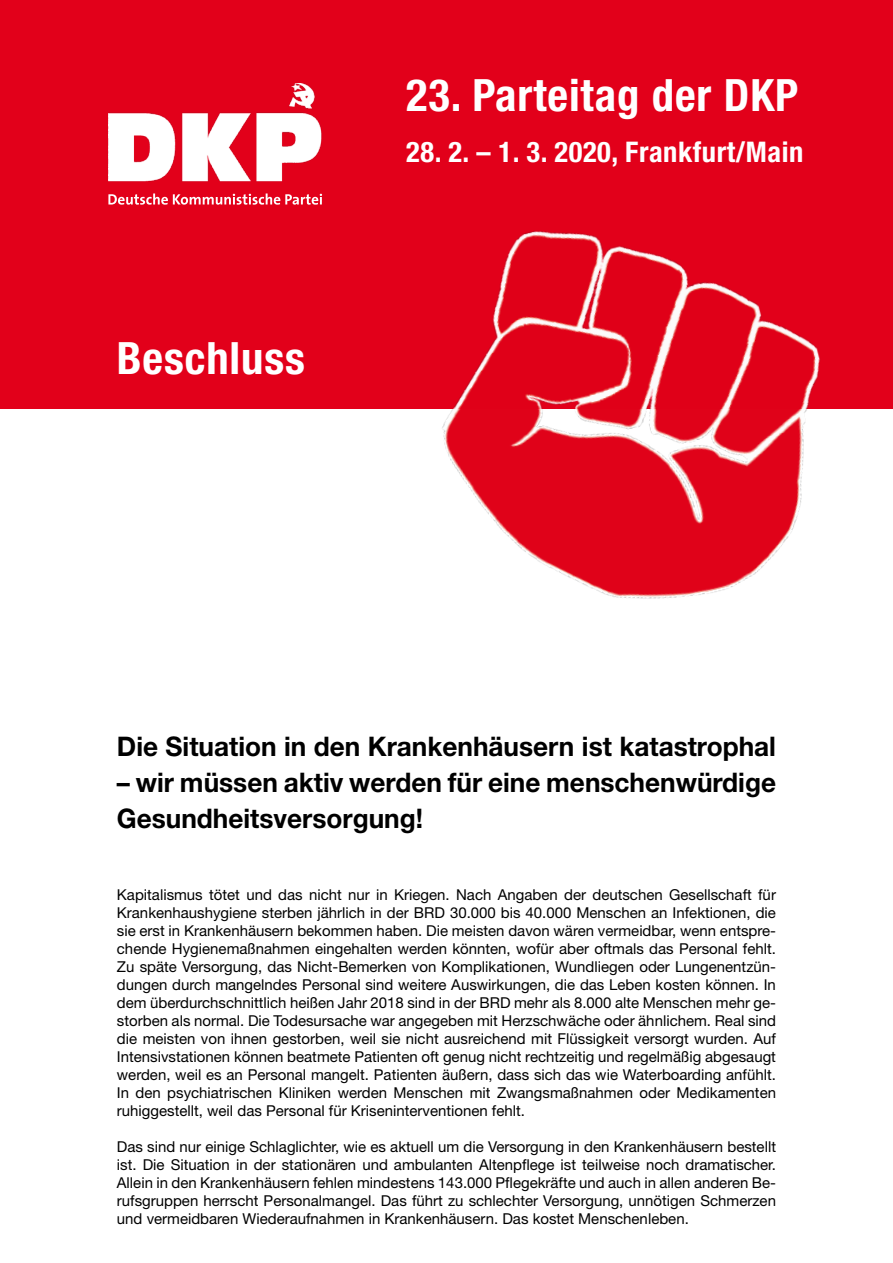
<style>
.page{position:relative;width:893px;height:1263px;background:#fff}
.page>*{position:absolute;margin:0;border:0;box-sizing:border-box;transform-origin:0 0}
.t1{font:700 condensed 44.55px "Helvetica Neue";letter-spacing:.02em;color:#fff}
.t2{font:700 condensed 28.5px "Helvetica Neue";letter-spacing:.02em;color:#fff}
.t3{font:700 27px/36px "Helvetica Neue LT Std";color:#000}
.t4{font:15px/18px "Helvetica Neue LT Std";color:#000;text-align:justify}
</style>
<div class="page">
<div style="left:0;top:0;width:893px;height:409px;background:#e2001a"></div>
<img style="left:442px;top:231px;width:378px;height:368px">
<svg style="left:108px;top:193px;width:214px;height:12px"></svg>
<img style="left:108px;top:83px;width:214px;height:99px">
<h1 class="t1" style="left:117px;top:331px;width:189px">Beschluss</h1>
<h1 class="t1" style="left:406px;top:68px;width:394px">23. Parteitag der DKP</h1>
<h2 class="t2" style="left:406px;top:134px;width:399px">28. 2. – 1. 3. 2020, Frankfurt/Main</h2>
<h3 class="t3" style="left:117px;top:728px;width:661px">Die Situation in den Krankenhäusern ist katastrophal</h3>
<h3 class="t3" style="left:117px;top:764px;width:661px">– wir müssen aktiv werden für eine menschenwürdige<br>Gesundheitsversorgung!</h3>
<p class="t4" style="left:117px;top:885px;width:661px">Kapitalismus tötet und das nicht nur in Kriegen. Nach Angaben der deutschen Gesellschaft für Krankenhaushygiene sterben jährlich in der BRD 30.000 bis 40.000 Menschen an Infektionen, die sie erst in Krankenhäusern bekommen haben. Die meisten davon wären vermeidbar, wenn entspre&shy;chende Hygienemaßnahmen eingehalten werden könnten, wofür aber oftmals das Personal fehlt.<br>Zu späte Versorgung, das Nicht-Bemerken von Komplikationen, Wundliegen oder Lungenentzün&shy;dungen durch mangelndes Personal sind weitere Auswirkungen, die das Leben kosten können. In dem überdurchschnittlich heißen Jahr 2018 sind in der BRD mehr als 8.000 alte Menschen mehr ge&shy;storben als normal. Die Todesursache war angegeben mit Herzschwäche oder ähnlichem. Real sind die meisten von ihnen gestorben, weil sie nicht ausreichend mit Flüssigkeit versorgt wurden. Auf Intensivstationen können beatmete Patienten oft genug nicht rechtzeitig und regelmäßig abgesaugt werden, weil es an Personal mangelt. Patienten äußern, dass sich das wie Waterboarding anfühlt.<br>In den psychiatrischen Kliniken werden Menschen mit Zwangsmaßnahmen oder Medikamenten ruhiggestellt, weil das Personal für Kriseninterventionen fehlt.</p>
<p class="t4" style="left:117px;top:1137px;width:661px">Das sind nur einige Schlaglichter, wie es aktuell um die Versorgung in den Krankenhäusern bestellt ist. Die Situation in der stationären und ambulanten Altenpflege ist teilweise noch dramatischer.<br>Allein in den Krankenhäusern fehlen mindestens 143.000 Pflegekräfte und auch in allen anderen Be&shy;rufsgruppen herrscht Personalmangel. Das führt zu schlechter Versorgung, unnötigen Schmerzen und vermeidbaren Wiederaufnahmen in Krankenhäusern. Das kostet Menschenleben.</p>
</div>
